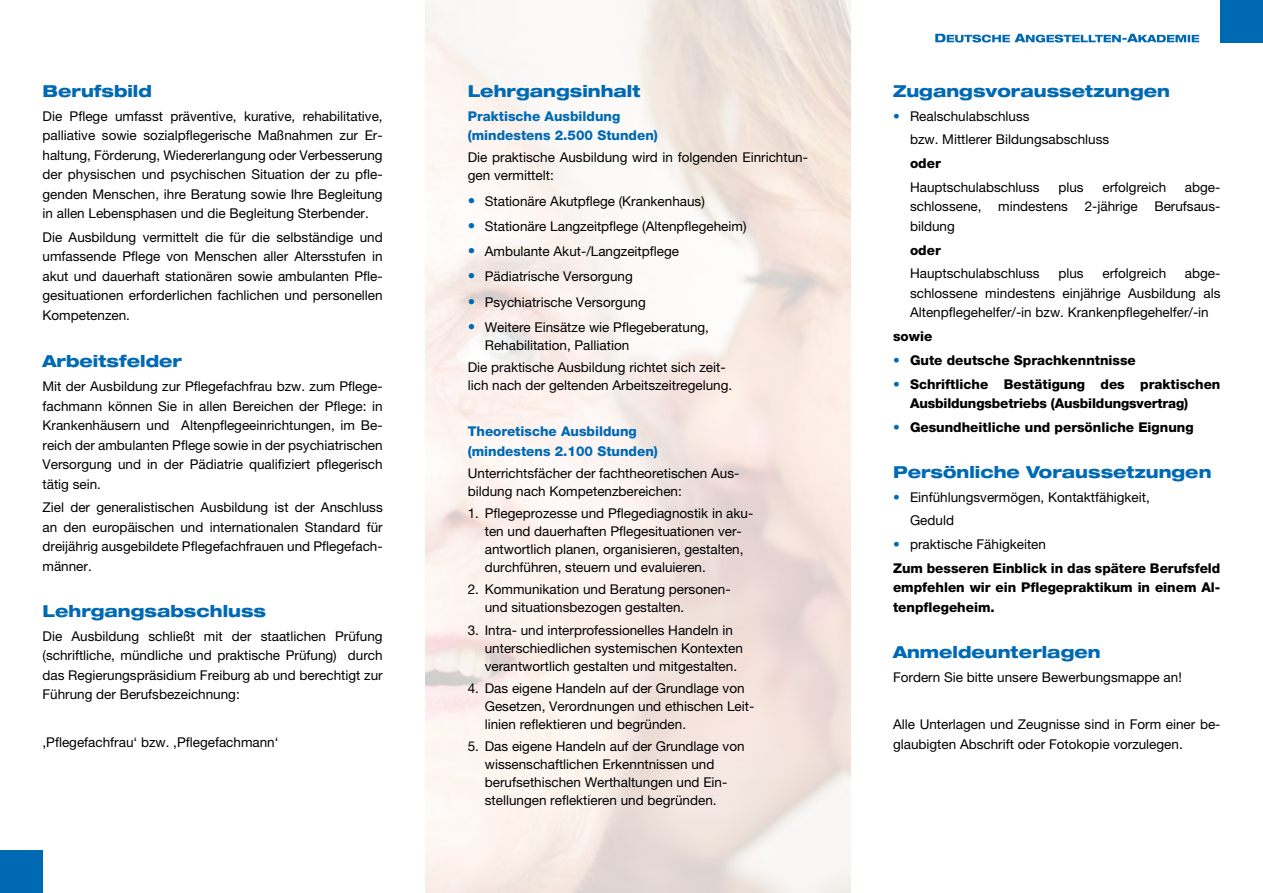
<style>
.page{position:relative;width:1263px;height:893px;background:#fff}
.page>*{position:absolute;margin:0;border:0;box-sizing:border-box;transform-origin:0 0}
.t1{font:800 expanded 16.5px "Helvetica Neue LT Pro";color:#0069b4}
.t2{font:13.5px/19.5px "Helvetica Neue LT Pro";color:#000}
.t3{font:800 13.5px/19.5px "Helvetica Neue LT Pro";color:#000}
.t4{font:800 13.5px/19.5px "Helvetica Neue LT Pro";color:#0069b4}
.s1{font-size:15px;color:#0069b4}
.s2{color:#0069b4}
.s3{font-weight:400;color:#0069b4}
.s4{font-weight:400}
</style>
<div class="page">
<div style="left:1220px;top:0;width:43px;height:43px;background:#0069b4"></div>
<svg style="left:935px;top:34px;width:264px;height:9px"></svg>
<div style="left:0;top:850px;width:43px;height:43px;background:#0069b4"></div>
<p class="t1" style="left:43px;top:80px;width:111px">Berufsbild</p>
<p class="t2" style="left:43px;top:106px;width:342px;text-align:justify">Die Pflege umfasst präventive, kurative, rehabilitative, palliative sowie sozialpflegerische Maßnahmen zur Er&shy;haltung, Förderung, Wiedererlangung oder Verbesserung der physischen und psychischen Situation der zu pfle&shy;genden Menschen, ihre Beratung sowie Ihre Begleitung in allen Lebensphasen und die Begleitung Sterbender.</p>
<p class="t2" style="left:43px;top:227px;width:342px;text-align:justify">Die Ausbildung vermittelt die für die selbständige und umfassende Pflege von Menschen aller Altersstufen in akut und dauerhaft stationären sowie ambulanten Pfle&shy;gesituationen erforderlichen fachlichen und personellen Kompetenzen.</p>
<p class="t1" style="left:43px;top:351px;width:141px">Arbeitsfelder</p>
<p class="t2" style="left:43px;top:376px;width:342px;text-align:justify">Mit der Ausbildung zur Pflegefachfrau bzw. zum Pflege&shy;fachmann können Sie in allen Bereichen der Pflege: in Krankenhäusern und Altenpflegeeinrichtungen, im Be&shy;reich der ambulanten Pflege sowie in der psychiatrischen Versorgung und in der Pädiatrie qualifiziert pflegerisch tätig sein.</p>
<p class="t2" style="left:43px;top:498px;width:342px;text-align:justify">Ziel der generalistischen Ausbildung ist der Anschluss an den europäischen und internationalen Standard für dreijährig ausgebildete Pflegefachfrauen und Pflegefach&shy;männer.</p>
<p class="t1" style="left:43px;top:600px;width:225px">Lehrgangsabschluss</p>
<p class="t2" style="left:43px;top:626px;width:342px;text-align:justify">Die Ausbildung schließt mit der staatlichen Prüfung (schriftliche, mündliche und praktische Prüfung) durch das Regierungspräsidium Freiburg ab und berechtigt zur Führung der Berufsbezeichnung:</p>
<p class="t2" style="left:43px;top:732px;width:237px">‚Pflegefachfrau‘ bzw. ‚Pflegefachmann‘</p>
<p class="t1" style="left:468px;top:80px;width:174px">Lehrgangsinhalt</p>
<p class="t4" style="left:468px;top:106px;width:192px">Praktische Ausbildung (mindestens 2.500 Stunden)</p>
<p class="t2" style="left:468px;top:148px;width:342px;line-height:18px">Die praktische Ausbildung wird in folgenden Einrichtun&shy;gen vermittelt:</p>
<p class="t2" style="left:468px;top:191px;width:239px"><span class="s1">•</span> Stationäre Akutpflege (Krankenhaus)</p>
<p class="t2" style="left:468px;top:216px;width:280px"><span class="s1">•</span> Stationäre Langzeitpflege (Altenpflegeheim)</p>
<p class="t2" style="left:468px;top:241px;width:213px"><span class="s1">•</span> Ambulante Akut-/Langzeitpflege</p>
<p class="t2" style="left:468px;top:267px;width:167px"><span class="s1">•</span> Pädiatrische Versorgung</p>
<p class="t2" style="left:468px;top:292px;width:180px"><span class="s1">•</span> Psychiatrische Versorgung</p>
<p class="t2" style="left:485px;top:318px;width:226px;line-height:18px;text-indent:-17px"><span class="s1">•</span> Weitere Einsätze wie Pflegeberatung,<br>Rehabilitation, Palliation</p>
<p class="t2" style="left:468px;top:358px;width:266px;line-height:18px">Die praktische Ausbildung richtet sich zeit&shy;lich nach der geltenden Arbeitszeitregelung.</p>
<p class="t4" style="left:468px;top:421px;width:192px">Theoretische Ausbildung (mindestens 2.100 Stunden)</p>
<p class="t2" style="left:468px;top:464px;width:273px;line-height:18px">Unterrichtsfächer der fachtheoretischen Aus&shy;bildung nach Kompetenzbereichen:</p>
<p class="t2" style="left:485px;top:504px;width:270px;line-height:18px;text-indent:-17px">1. Pflegeprozesse und Pflegediagnostik in aku&shy;ten und dauerhaften Pflegesituationen ver&shy;antwortlich planen, organisieren, gestalten, durchführen, steuern und evaluieren.</p>
<p class="t2" style="left:485px;top:580px;width:247px;line-height:18px;text-indent:-17px">2. Kommunikation und Beratung personen&shy;und situationsbezogen gestalten.</p>
<p class="t2" style="left:485px;top:621px;width:260px;line-height:18px;text-indent:-17px">3. Intra- und interprofessionelles Handeln in unterschiedlichen systemischen Kontexten verantwortlich gestalten und mitgestalten.</p>
<p class="t2" style="left:485px;top:679px;width:271px;line-height:18px;text-indent:-17px">4. Das eigene Handeln auf der Grundlage von<br>Gesetzen, Verordnungen und ethischen Leit&shy;linien reflektieren und begründen.</p>
<p class="t2" style="left:485px;top:737px;width:261px;line-height:18px;text-indent:-17px">5. Das eigene Handeln auf der Grundlage von wissenschaftlichen Erkenntnissen und berufsethischen Werthaltungen und Ein&shy;stellungen reflektieren und begründen.</p>
<p class="t1" style="left:893px;top:80px;width:279px">Zugangsvoraussetzungen</p>
<p class="t2" style="left:910px;top:104px;width:201px;line-height:23.7px;text-indent:-17px"><span class="s2">•</span> Realschulabschluss<br>bzw. Mittlerer Bildungsabschluss</p>
<p class="t3" style="left:910px;top:153px;width:32px">oder</p>
<p class="t2" style="left:910px;top:177px;width:131px">Hauptschulabschluss</p>
<p class="t2" style="left:1058px;top:177px;width:27px">plus</p>
<p class="t2" style="left:1102px;top:177px;width:65px">erfolgreich</p>
<p class="t2" style="left:910px;top:177px;width:312px;text-align:justify;text-indent:275px">abge&shy;schlossene, mindestens 2-jährige Berufsaus&shy;bildung</p>
<p class="t3" style="left:910px;top:240px;width:32px">oder</p>
<p class="t2" style="left:910px;top:264px;width:131px">Hauptschulabschluss</p>
<p class="t2" style="left:1058px;top:264px;width:27px">plus</p>
<p class="t2" style="left:1102px;top:264px;width:65px">erfolgreich</p>
<p class="t2" style="left:910px;top:264px;width:312px;text-align:justify;text-indent:275px">abge&shy;schlossene mindestens einjährige Ausbildung als Altenpflegehelfer/-in bzw. Krankenpflegehelfer/-in</p>
<p class="t3" style="left:893px;top:326px;width:41px">sowie</p>
<p class="t3" style="left:893px;top:350px;width:244px"><span class="s3">•</span> Gute deutsche Sprachkenntnisse</p>
<p class="t3" style="left:910px;top:374px;width:312px;text-indent:-17px"><span class="s3">•</span> Schriftliche Bestätigung des praktischen<br>Ausbildungsbetriebs (Ausbildungsvertrag)</p>
<p class="t3" style="left:893px;top:417px;width:302px"><span class="s3">•</span> Gesundheitliche und persönliche Eignung</p>
<p class="t1" style="left:893px;top:461px;width:320px">Persönliche Voraussetzungen</p>
<p class="t2" style="left:910px;top:485px;width:241px;line-height:23.7px;text-indent:-17px"><span class="s2">•</span> Einfühlungsvermögen, Kontaktfähigkeit,<br>Geduld</p>
<p class="t3" style="left:893px;top:532px;width:329px;line-height:23.7px"><span class="s3">•</span> <span class="s4">praktische Fähigkeiten<br></span>Zum besseren Einblick in das spätere Berufsfeld</p>
<p class="t3" style="left:893px;top:578px;width:329px">empfehlen wir ein Pflegepraktikum in einem Al&shy;tenpflegeheim.</p>
<p class="t1" style="left:893px;top:641px;width:209px">Anmeldeunterlagen</p>
<p class="t2" style="left:893px;top:667px;width:290px">Fordern Sie bitte unsere Bewerbungsmappe an!</p>
<p class="t2" style="left:893px;top:714px;width:329px">Alle Unterlagen und Zeugnisse sind in Form einer be&shy;glaubigten Abschrift oder Fotokopie vorzulegen.</p>
</div>
